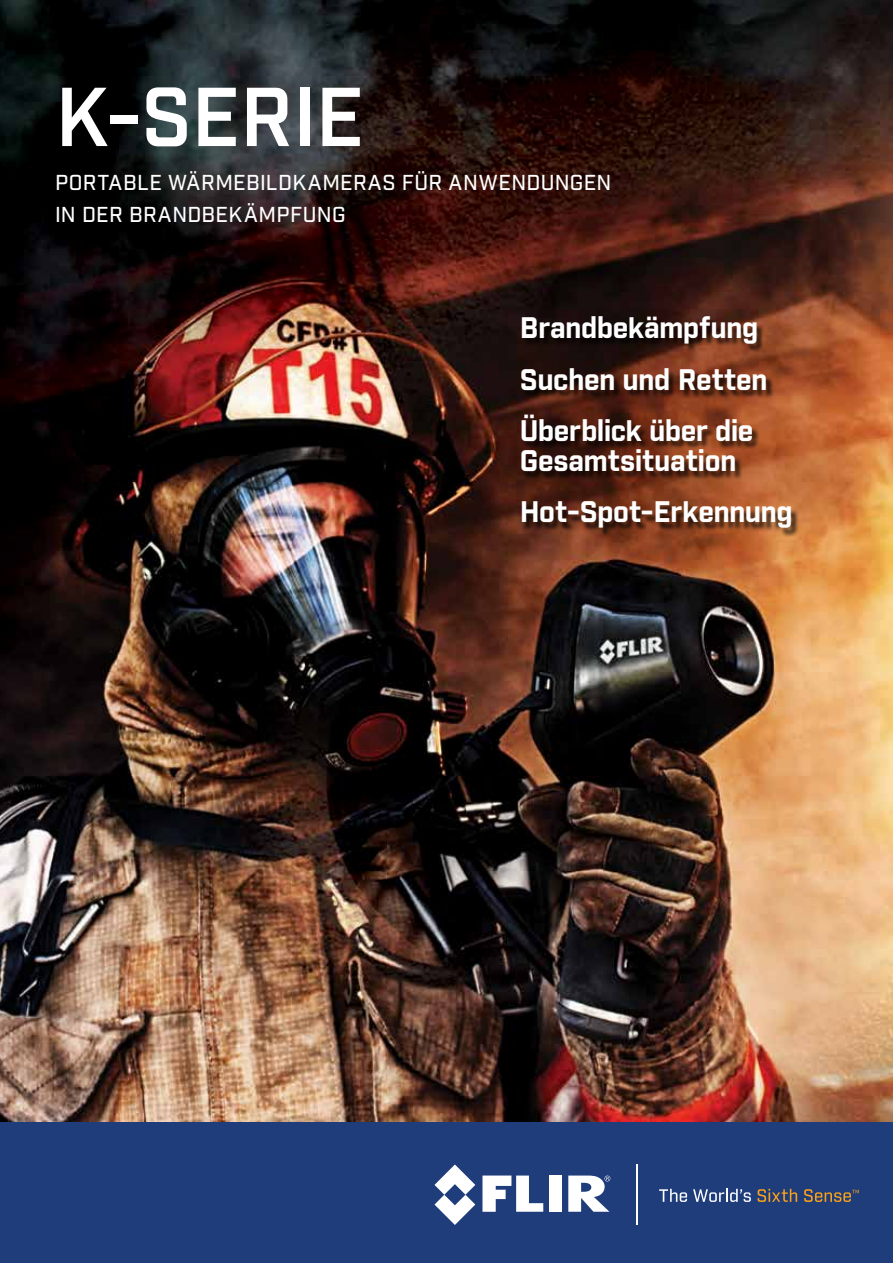
<style>
.page{position:relative;width:893px;height:1263px;background:#fff}
.page>*{position:absolute;margin:0;border:0;box-sizing:border-box;transform-origin:0 0}
.t1{font:600 81px "Industry";color:#fff}
.t2{font:700 28.8px/51.3px "Industry";letter-spacing:-.02em;color:#fff}
.t3{font:500 21px/31.5px "Industry";letter-spacing:.02em;color:#fff}
</style>
<div class="page">
<img style="left:0;top:0;width:893px;height:1123px">
<div style="left:0;top:1123px;width:893px;height:140px;background:#1f3c7b"></div>
<div style="left:521px;top:317px;width:278px;height:220px;background:#000;opacity:.75"></div>
<svg style="left:482px;top:1175px;width:61px;height:37px"></svg>
<div style="left:549px;top:1175px;width:13px;height:37px;background:#fff"></div>
<svg style="left:434px;top:1164px;width:41px;height:61px"></svg>
<svg style="left:568px;top:1175px;width:42px;height:37px"></svg>
<svg style="left:659px;top:1189px;width:28px;height:13px"></svg>
<svg style="left:693px;top:1189px;width:58px;height:13px"></svg>
<svg style="left:758px;top:1189px;width:39px;height:13px"></svg>
<svg style="left:804px;top:1189px;width:55px;height:13px"></svg>
<hr style="left:637px;top:1164px;width:1px;height:61px;background:#fff">
<h1 class="t1" style="left:55px;top:68px;width:310px">K-SERIE</h1>
<p class="t3" style="left:55px;top:167px;width:558px">PORTABLE WÄRMEBILDKAMERAS FÜR ANWENDUNGEN<br>IN DER BRANDBEKÄMPFUNG</p>
<p class="t2" style="left:520px;top:304px;width:249px">Brandbekämpfung<br>Suchen und Retten<br>Überblick über die</p>
<p class="t2" style="left:520px;top:436px;width:275px">Gesamtsituation<br>Hot-Spot-Erkennung</p>
</div>
